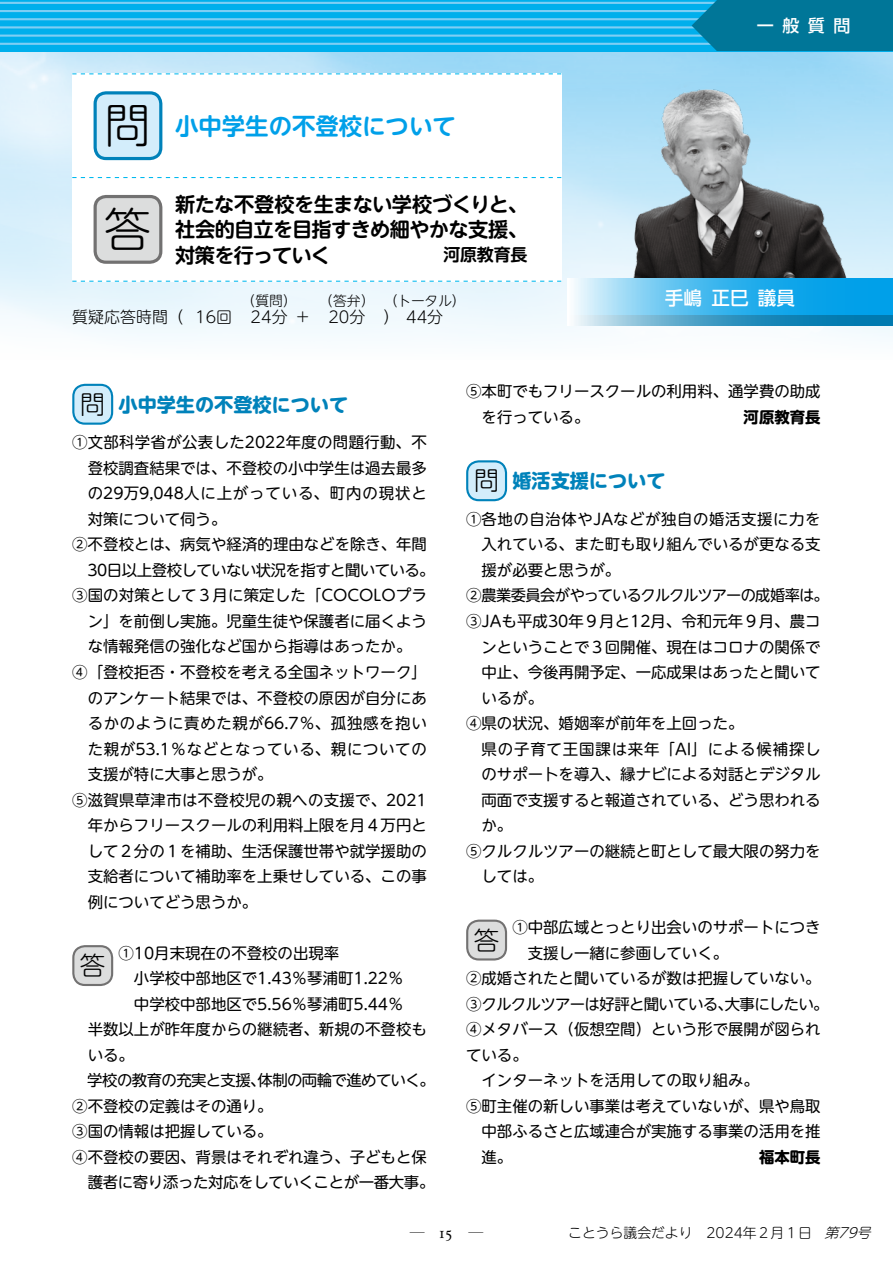
<style>
.page{position:relative;width:893px;height:1263px;background:#fff}
.page>*{position:absolute;margin:0;border:0;box-sizing:border-box;transform-origin:0 0}
.t1{font:300 46.8px "UD Shin M Go Pr 6";color:#000}
.t2{font:300 25.5px "UD Shin M Go Pr 6 N";color:#000}
.t3{font:700 23.4px "UD Shin M Go Pr 6 N De";color:#00a0e9}
.t4{font:700 20.25px/25.5px "UD Shin M Go Pr 6 N De";letter-spacing:-.03em;color:#000;text-align:justify}
.t5{font:700 19.2px "UD Shin M Go Pr 6 N";color:#0082ba}
.t6{font:500 18.6px "UD Shin Go Pr 6";color:#fff}
.t7{font:700 16.95px "UD Shin M Go Pr 6 N De";letter-spacing:-.015em;color:#000}
.t8{font:500 16.95px "UD Shin Go Pr 6";color:#fff}
.t9{font:300 15.9px "UD Shin M Go Pr 6 N";color:#000}
.t10{font:15.45px/25.5px "UD Shin M Go Pr 6 N";color:#000}
.t11{font:15.45px "UD Shin M Go Pr 6 N";letter-spacing:.02em;color:#000}
.t12{font:15.45px "UD Shin M Go Pr 6 N";letter-spacing:.055em;color:#000}
.t13{font:15.45px "UD Shin M Go Pr 6 N";letter-spacing:.045em;color:#000}
.t14{font:15.45px "UD Shin M Go Pr 6 N";letter-spacing:-.04em;color:#000}
.t15{font:15.45px "UD Shin M Go Pr 6 N";letter-spacing:-.055em;color:#000}
.t16{font:15.45px "UD Shin M Go Pr 6 N";letter-spacing:-.045em;color:#000}
.t17{font:15.45px "UD Shin M Go Pr 6 N";letter-spacing:-.035em;color:#000}
.t18{font:15.45px "UD Shin M Go Pr 6 N";letter-spacing:-.025em;color:#000}
.t19{font:15.45px "UD Shin M Go Pr 6 N";letter-spacing:.04em;color:#000}
.t20{font:700 15.45px "UD Shin M Go Pr 6 N";color:#000}
.t21{font:14.85px "Koz Min Pro";color:#000}
.t22{font:300 13.8px "UD Shin M Go Pr 6 N";color:#000}
.s1{font-family:"UD Shin M Go Pr 6";font-weight:300;font-size:46.8px;color:#000}
.s2{font-family:"Gen Ei Nombre"}
.s3{font-style:italic}
</style>
<div class="page">
<img style="left:0;top:51px;width:893px;height:287px">
<svg style="left:0;top:0;width:692px;height:51px;background:#05b0ec"></svg>
<hr style="left:0;top:43px;width:893px;height:2px;background:#7ecef4">
<hr style="left:0;top:2px;width:893px;height:2px;background:#7ecef4">
<hr style="left:0;top:10px;width:893px;height:2px;background:#7ecef4">
<hr style="left:0;top:18px;width:893px;height:2px;background:#7ecef4">
<hr style="left:0;top:26px;width:893px;height:2px;background:#7ecef4">
<hr style="left:0;top:35px;width:893px;height:2px;background:#7ecef4">
<div style="left:692px;top:0;width:201px;height:51px;background:#007698"></div>
<div style="left:73px;top:385px;width:39px;height:39px;background:#d3edfb;border-radius:12px"></div>
<div style="left:72px;top:384px;width:41px;height:41px;border:2px solid #0082ba;border-radius:12px"></div>
<div style="left:73px;top:946px;width:39px;height:39px;background:#dcdddd;border-radius:12px"></div>
<div style="left:72px;top:945px;width:41px;height:41px;border:2px solid #727171;border-radius:12px"></div>
<div style="left:467px;top:461px;width:39px;height:39px;background:#d3edfb;border-radius:12px"></div>
<div style="left:466px;top:460px;width:41px;height:41px;border:2px solid #0082ba;border-radius:12px"></div>
<div style="left:467px;top:921px;width:39px;height:38px;background:#dcdddd;border-radius:12px"></div>
<div style="left:466px;top:919px;width:41px;height:41px;border:2px solid #727171;border-radius:12px"></div>
<div style="left:72px;top:73px;width:489px;height:209px;background:#fff"></div>
<svg style="left:72px;top:281px;width:489px;height:1px"></svg>
<svg style="left:72px;top:177px;width:489px;height:1px"></svg>
<svg style="left:72px;top:73px;width:489px;height:1px"></svg>
<img style="left:596px;top:73px;width:268px;height:205px">
<svg style="left:567px;top:278px;width:326px;height:37px;background:#4bbbef"></svg>
<svg style="left:567px;top:315px;width:326px;height:11px;background:#4ba0c6"></svg>
<div style="left:95px;top:93px;width:66px;height:66px;background:#d3edfb;border-radius:11px"></div>
<div style="left:94px;top:91px;width:68px;height:69px;border:3px solid #0082ba;border-radius:11px"></div>
<div style="left:95px;top:197px;width:66px;height:65px;background:#dcdddd;border-radius:11px"></div>
<div style="left:94px;top:195px;width:68px;height:69px;border:3px solid #727171;border-radius:11px"></div>
<h3 class="t3" style="left:104px;top:106px;width:353px"><span class="s1">問</span> 小中学生の不登校について</h3>
<h1 class="t1" style="left:104px;top:191px;width:48px">答</h1>
<h3 class="t4" style="left:175px;top:190px;width:354px">新たな不登校を生まない学校づくりと、社会的自立を目指すきめ細やかな支援、対策を行っていく</h3>
<p class="t7" style="left:443px;top:240px;width:85px">河原教育長</p>
<p class="t22" style="left:241px;top:289px;width:57px">（質問）</p>
<p class="t22" style="left:319px;top:289px;width:148px">（答弁） （トータル）</p>
<p class="t9" style="left:72px;top:304px;width:372px">質疑応答時間（ 16回 24分＋ 20分 ） 44分</p>
<p class="t8" style="left:757px;top:12px;width:95px">一 般 質 問</p>
<p class="t6" style="left:665px;top:283px;width:132px">手嶋 正巳 議員</p>
<h2 class="t2" style="left:80px;top:383px;width:27px">問</h2>
<p class="t5" style="left:119px;top:387px;width:231px">小中学生の不登校について</p>
<p class="t11" style="left:72px;top:430px;width:356px">① 文部科学省が公表した2022年度の問題行動、不</p>
<p class="t10" style="left:88px;top:454px;width:341px">登校調査結果では、不登校の小中学生は過去最多</p>
<p class="t12" style="left:88px;top:481px;width:341px">の29万9,048人に上がっている、町内の現状と</p>
<p class="t10" style="left:88px;top:505px;width:140px">対策について伺う。</p>
<p class="t10" style="left:72px;top:531px;width:356px">② 不登校とは、病気や経済的理由などを除き、年間</p>
<p class="t17" style="left:88px;top:557px;width:349px">30日以上登校していない状況を指すと聞いている。</p>
<p class="t10" style="left:72px;top:582px;width:356px">③ 国の対策として３月に策定した「COCOLOプラ</p>
<p class="t10" style="left:88px;top:607px;width:341px">ン」を前倒し実施。児童生徒や保護者に届くよう</p>
<p class="t10" style="left:88px;top:633px;width:325px">な情報発信の強化など国から指導はあったか。</p>
<p class="t10" style="left:72px;top:658px;width:356px">④ 「登校拒否・不登校を考える全国ネットワーク」</p>
<p class="t10" style="left:88px;top:684px;width:341px">のアンケート結果では、不登校の原因が自分にあ</p>
<p class="t13" style="left:88px;top:710px;width:341px">るかのように責めた親が66.7％、孤独感を抱い</p>
<p class="t13" style="left:88px;top:736px;width:341px">た親が53.1％などとなっている、親についての</p>
<p class="t10" style="left:88px;top:760px;width:186px">支援が特に大事と思うが。</p>
<p class="t11" style="left:72px;top:787px;width:356px">⑤ 滋賀県草津市は不登校児の親への支援で、2021</p>
<p class="t10" style="left:88px;top:811px;width:341px">年からフリースクールの利用料上限を月４万円と</p>
<p class="t10" style="left:88px;top:837px;width:341px">して２分の１を補助、生活保護世帯や就学援助の</p>
<p class="t10" style="left:88px;top:862px;width:341px">支給者について補助率を上乗せしている、この事</p>
<p class="t10" style="left:88px;top:888px;width:171px">例についてどう思うか。</p>
<p class="t10" style="left:119px;top:939px;width:222px">①10月末現在の不登校の出現率</p>
<p class="t10" style="left:119px;top:964px;width:286px">　小学校中部地区で1.43％琴浦町1.22％</p>
<p class="t10" style="left:72px;top:990px;width:333px">　　　　中学校中部地区で5.56％琴浦町5.44％</p>
<p class="t10" style="left:72px;top:1016px;width:356px">　 半数以上が昨年度からの継続者、新規の不登校も</p>
<p class="t10" style="left:88px;top:1041px;width:48px">いる。</p>
<p class="t14" style="left:72px;top:1067px;width:364px">　学校の教育の充実と支援、体制の両輪で進めていく。</p>
<p class="t10" style="left:72px;top:1092px;width:202px">②不登校の定義はその通り。</p>
<p class="t10" style="left:72px;top:1118px;width:202px">③国の情報は把握している。</p>
<p class="t10" style="left:72px;top:1143px;width:356px">④ 不登校の要因、背景はそれぞれ違う、子どもと保</p>
<p class="t18" style="left:88px;top:1169px;width:348px">護者に寄り添った対応をしていくことが一番大事。</p>
<h2 class="t2" style="left:80px;top:945px;width:27px">答</h2>
<p class="t10" style="left:482px;top:378px;width:341px;text-indent:-15px">⑤ 本町でもフリースクールの利用料、通学費の助成を行っている。</p>
<p class="t20" style="left:744px;top:403px;width:79px">河原教育長</p>
<h2 class="t2" style="left:474px;top:460px;width:27px">問</h2>
<p class="t5" style="left:512px;top:464px;width:155px">婚活支援について</p>
<p class="t19" style="left:466px;top:506px;width:356px">① 各地の自治体やJAなどが独自の婚活支援に力を</p>
<p class="t10" style="left:482px;top:531px;width:341px">入れている、また町も取り組んでいるが更なる支</p>
<p class="t10" style="left:482px;top:556px;width:140px">援が必要と思うが。</p>
<p class="t15" style="left:466px;top:583px;width:364px">② 農業委員会がやっているクルクルツアーの成婚率は。</p>
<p class="t10" style="left:466px;top:607px;width:356px">③ JAも平成30年９月と12月、令和元年９月、農コ</p>
<p class="t10" style="left:482px;top:633px;width:341px">ンということで３回開催、現在はコロナの関係で</p>
<p class="t10" style="left:482px;top:658px;width:341px">中止、今後再開予定、一応成果はあったと聞いて</p>
<p class="t10" style="left:482px;top:684px;width:63px">いるが。</p>
<p class="t10" style="left:466px;top:709px;width:279px">④ 県の状況、婚姻率が前年を上回った。</p>
<p class="t12" style="left:466px;top:736px;width:356px">　 県の子育て王国課は来年「AI」による候補探し</p>
<p class="t10" style="left:482px;top:760px;width:341px">のサポー卜を導入、縁ナビによる対話とデジタル</p>
<p class="t10" style="left:482px;top:786px;width:341px">両面で支援すると報道されている、どう思われる</p>
<p class="t10" style="left:482px;top:811px;width:32px">か。</p>
<p class="t10" style="left:466px;top:837px;width:356px">⑤ クルクルツアーの継続と町として最大限の努力を</p>
<p class="t10" style="left:482px;top:862px;width:63px">しては。</p>
<p class="t10" style="left:512px;top:913px;width:310px">① 中部広域とっとり出会いのサポートにつき</p>
<p class="t10" style="left:528px;top:939px;width:202px">支援し一緖に参画していく。</p>
<p class="t10" style="left:466px;top:965px;width:356px">② 成婚されたと聞いているが数は把握していない。</p>
<p class="t16" style="left:466px;top:991px;width:364px">③ クルクルツアーは好評と聞いている、大事にしたい。</p>
<p class="t10" style="left:466px;top:1016px;width:356px">④メタバース（仮想空間）という形で展開が図られ</p>
<p class="t10" style="left:466px;top:1041px;width:63px">ている。</p>
<p class="t10" style="left:466px;top:1067px;width:294px">　インターネットを活用しての取り組み。</p>
<p class="t10" style="left:466px;top:1092px;width:356px">⑤ 町主催の新しい事業は考えていないが、県や鳥取</p>
<p class="t10" style="left:482px;top:1118px;width:341px">中部ふるさと広域連合が実施する事業の活用を推</p>
<p class="t10" style="left:482px;top:1143px;width:32px">進。</p>
<p class="t20" style="left:759px;top:1143px;width:63px">福本町長</p>
<h2 class="t2" style="left:474px;top:919px;width:27px">答</h2>
<p class="t21" style="left:410px;top:1222px;width:75px">―　<span class="s2">15</span>　―</p>
<p class="t22" style="left:568px;top:1222px;width:309px">ことうら議会だより　2024年２月１日　<span class="s3">第79号</span></p>
</div>
